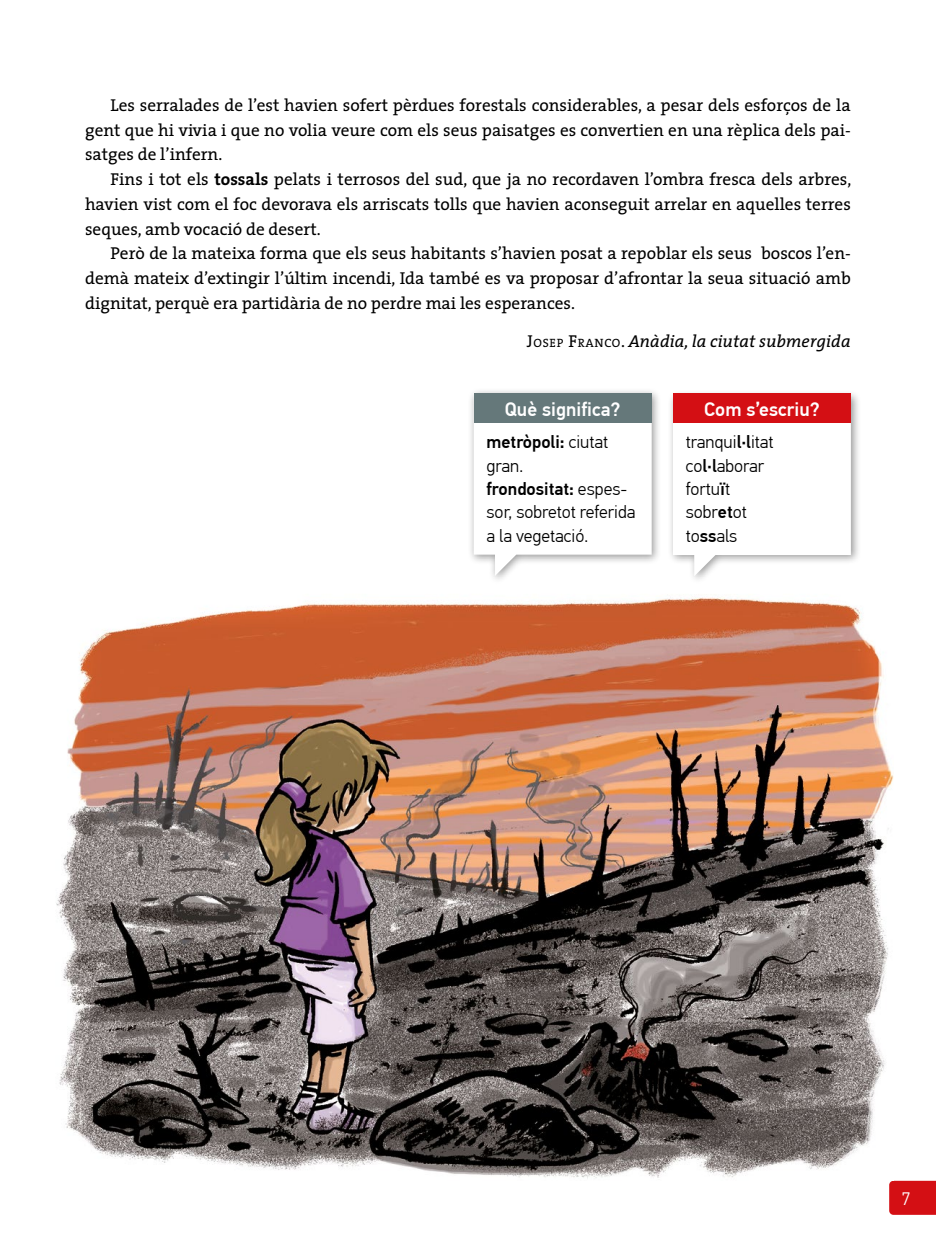
<style>
.page{position:relative;width:936px;height:1234px;background:#fff}
.page>*{position:absolute;margin:0;border:0;box-sizing:border-box;transform-origin:0 0}
.Com_s_escriu_títol{font:500 19.5px "PF Din Text Pro";color:#fff}
.Com_s_escriu_text{font:300 18px/23.4px "PF Din Text Pro";color:#000}
.t1{font:300 18px "PF Din Text Pro";color:#fff}
.Text_2a{font:17.25px/24.8px "The Serif";color:#000;text-align:justify}
.Text_firma{font:italic 17.25px "The Serif";color:#000}
.s1{font-weight:700}
.s2{font-style:normal}
.s3{font-style:normal;font-size:12.15px}
.s4{font-weight:500}
</style>
<div class="page">
<div style="left:889px;top:1180px;width:46px;height:34px;background:#d40f14"></div>
<img style="left:56px;top:597px;width:837px;height:582px">
<div style="left:666px;top:389px;width:195px;height:196px;background:#000;opacity:.4"></div>
<svg style="left:673px;top:423px;width:177px;height:153px"></svg>
<div style="left:467px;top:387px;width:195px;height:197px;background:#000;opacity:.4"></div>
<svg style="left:473px;top:423px;width:178px;height:152px"></svg>
<div style="left:673px;top:393px;width:177px;height:30px;background:#d40f14"></div>
<div style="left:473px;top:393px;width:178px;height:30px;background:#65787a"></div>
<p class="Text_2a" style="left:85px;top:92px;width:767px;text-indent:26px">Les serralades de l’est havien sofert pèrdues forestals considerables, a pesar dels esforços de la gent que hi vivia i que no volia veure com els seus paisatges es convertien en una rèplica dels pai&shy;satges de l’infern.</p>
<p class="Text_2a" style="left:85px;top:166px;width:767px;text-indent:26px">Fins i tot els <span class="s1">tossals</span> pelats i terrosos del sud, que ja no recordaven l’ombra fresca dels arbres, havien vist com el foc devorava els arriscats tolls que havien aconseguit arrelar en aquelles terres seques, amb vocació de desert.</p>
<p class="Text_2a" style="left:85px;top:241px;width:767px;text-indent:26px">Però de la mateixa forma que els seus habitants s’havien posat a repoblar els seus boscos l’en&shy;demà mateix d’extingir l’últim incendi, Ida també es va proposar d’afrontar la seua situació amb dignitat, perquè era partidària de no perdre mai les esperances.</p>
<p class="Text_firma" style="left:527px;top:327px;width:325px"><span class="s2">J</span><span class="s3">OSEP</span> <span class="s2">F</span><span class="s3">RANCO</span><span class="s2">.</span> Anàdia, la ciutat submergida</p>
<p class="Com_s_escriu_títol" style="left:505px;top:398px;width:117px">Què significa?</p>
<p class="Com_s_escriu_text" style="left:486px;top:430px;width:123px"><span class="s4">metròpoli:</span> ciutat gran.</p>
<p class="Com_s_escriu_text" style="left:486px;top:477px;width:150px"><span class="s4">frondositat:</span> espes&shy;sor, sobretot referida a la vegetació.</p>
<p class="Com_s_escriu_títol" style="left:704px;top:398px;width:117px">Com s’escriu?</p>
<p class="Com_s_escriu_text" style="left:685px;top:430px;width:89px">tranqui<span class="s4">l·l</span>itat</p>
<p class="Com_s_escriu_text" style="left:685px;top:454px;width:80px">co<span class="s4">l·l</span>aborar</p>
<p class="Com_s_escriu_text" style="left:685px;top:477px;width:46px">fortu<span class="s4">ï</span>t</p>
<p class="Com_s_escriu_text" style="left:685px;top:500px;width:63px">sobr<span class="s4">et</span>ot</p>
<p class="Com_s_escriu_text" style="left:685px;top:524px;width:53px">to<span class="s4">ss</span>als</p>
<p class="t1" style="left:901px;top:1187px;width:10px">7</p>
</div>
